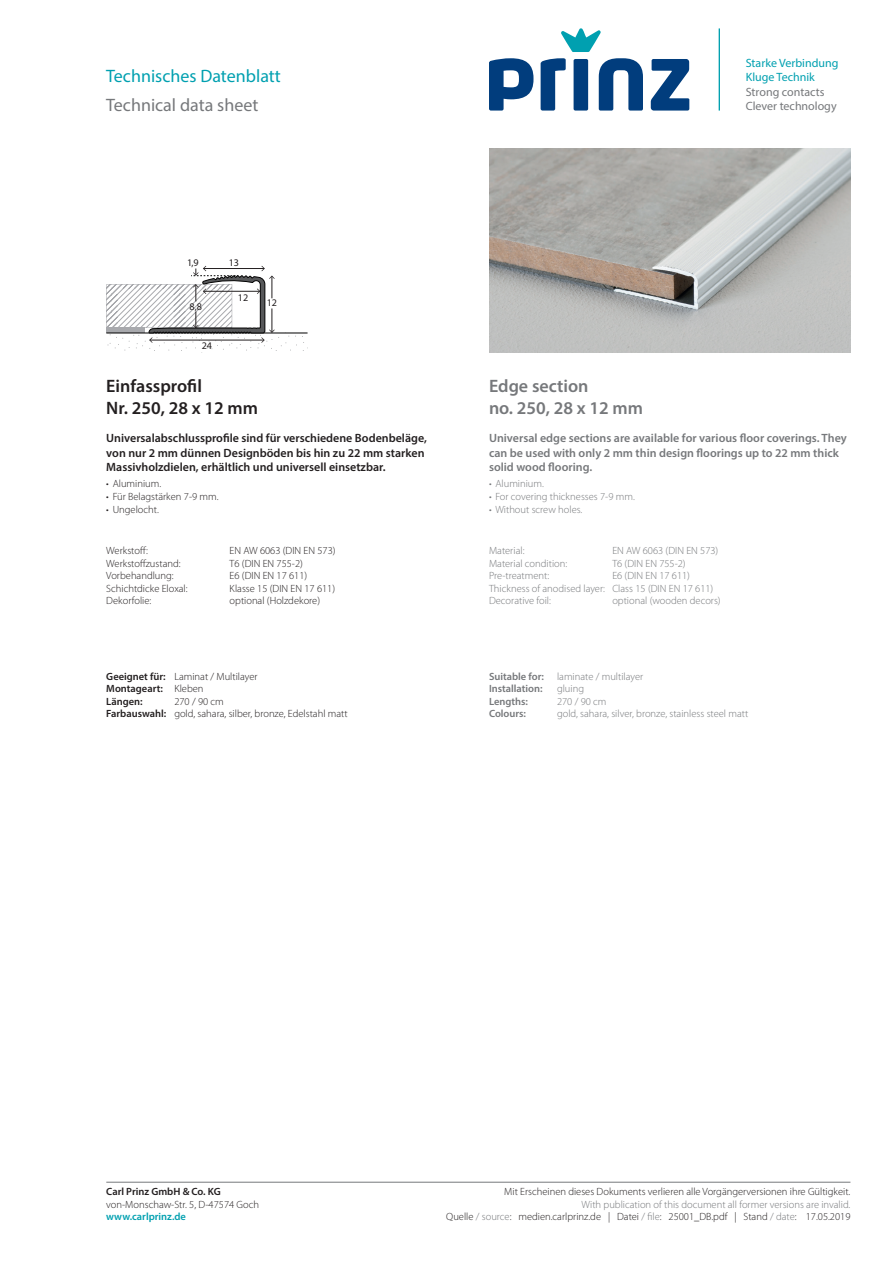
<style>
.page{position:relative;width:893px;height:1263px;background:#fff}
.page>*{position:absolute;margin:0;border:0;box-sizing:border-box;transform-origin:0 0}
.t1{font:600 18px/21.6px "Myriad Pro";color:#231f20}
.t2{font:600 18px/21.6px "Myriad Pro";color:#76787b}
.t3{font:18px "Myriad Pro";color:#00a0b0}
.t4{font:18px "Myriad Pro";color:#76787b}
.t5{font:600 12px/14.4px "Myriad Pro";color:#231f20}
.t6{font:600 12px/14.4px "Myriad Pro";color:#76787b}
.t7{font:12px/14.4px "Myriad Pro";color:#76787b}
.t8{font:12px/14.4px "Myriad Pro";color:#00a0b0}
.t9{font:300 10.5px/12.6px "Myriad Pro";color:#76787b}
.t10{font:300 10.5px/12.6px "Myriad Pro";color:#231f20}
.t11{font:600 10.5px/12.6px "Myriad Pro";color:#231f20}
.t12{font:600 10.5px/12.6px "Myriad Pro";color:#76787b}
.t13{font:600 10.5px "Myriad Pro";color:#00a0b0}
.t14{font:10.2px "Myriad Pro";color:#231f20}
.s1{font-weight:300}
.s2{font-weight:600}
.s3{color:#231f20}
</style>
<div class="page">
<svg style="left:489px;top:58px;width:44px;height:53px"></svg>
<svg style="left:541px;top:58px;width:25px;height:53px"></svg>
<div style="left:574px;top:59px;width:14px;height:52px;background:#013d7d;border-radius:2px"></div>
<svg style="left:599px;top:58px;width:44px;height:53px"></svg>
<svg style="left:651px;top:59px;width:38px;height:52px"></svg>
<svg style="left:561px;top:28px;width:40px;height:24px"></svg>
<hr style="left:106px;top:333px;width:202px;height:1px;background:#000">
<svg style="left:106px;top:266px;width:169px;height:77px"></svg>
<img style="left:489px;top:149px;width:361px;height:203px">
<hr style="left:719px;top:28px;width:1px;height:83px;background:#00a0b0">
<hr style="left:106px;top:1182px;width:744px;height:1px;background:#76787b">
<h1 class="t3" style="left:106px;top:65px;width:176px">Technisches Datenblatt</h1>
<h1 class="t4" style="left:106px;top:93px;width:154px">Technical data sheet</h1>
<p class="t14" style="left:187px;top:256px;width:13px">1,9</p>
<p class="t14" style="left:229px;top:256px;width:12px">13</p>
<p class="t14" style="left:190px;top:300px;width:14px">8,8</p>
<p class="t14" style="left:202px;top:339px;width:12px">24</p>
<p class="t14" style="left:238px;top:291px;width:12px">12</p>
<p class="t14" style="left:267px;top:297px;width:12px">12</p>
<p class="t8" style="left:746px;top:55px;width:94px">Starke Verbindung<br>Kluge Technik</p>
<p class="t7" style="left:746px;top:84px;width:92px">Strong contacts<br>Clever technology</p>
<h1 class="t1" style="left:106px;top:375px;width:153px">Einfassprofil<br>Nr. 250, 28 x 12 mm</h1>
<h1 class="t2" style="left:489px;top:375px;width:155px">Edge section<br>no. 250, 28 x 12 mm</h1>
<p class="t5" style="left:106px;top:431px;width:322px">Universalabschlussprofile sind für verschiedene Bodenbeläge, von nur 2 mm dünnen Designböden bis hin zu 22 mm starken<br>Massivholzdielen, erhältlich und universell einsetzbar.</p>
<p class="t6" style="left:489px;top:431px;width:359px">Universal edge sections are available for various floor coverings. They can be used with only 2 mm thin design floorings up to 22 mm thick solid wood flooring.</p>
<p class="t10" style="left:106px;top:478px;width:56px">• Aluminium.</p>
<p class="t10" style="left:106px;top:490px;width:114px">• Für Belagstärken 7-9 mm.</p>
<p class="t10" style="left:106px;top:503px;width:54px">• Ungelocht.</p>
<p class="t9" style="left:489px;top:478px;width:56px">• Aluminium.</p>
<p class="t9" style="left:489px;top:490px;width:147px">• For covering thicknesses 7-9 mm.</p>
<p class="t9" style="left:489px;top:503px;width:95px">• Without screw holes.</p>
<p class="t10" style="left:106px;top:544px;width:43px">Werkstoff:</p>
<p class="t10" style="left:230px;top:544px;width:108px">EN AW 6063 (DIN EN 573)</p>
<p class="t10" style="left:106px;top:557px;width:76px">Werkstoffzustand:</p>
<p class="t10" style="left:230px;top:557px;width:75px">T6 (DIN EN 755-2)</p>
<p class="t10" style="left:106px;top:569px;width:69px">Vorbehandlung:</p>
<p class="t10" style="left:230px;top:569px;width:79px">E6 (DIN EN 17 611)</p>
<p class="t10" style="left:106px;top:582px;width:83px">Schichtdicke Eloxal:</p>
<p class="t10" style="left:230px;top:582px;width:107px">Klasse 15 (DIN EN 17 611)</p>
<p class="t10" style="left:106px;top:595px;width:47px">Dekorfolie:</p>
<p class="t10" style="left:230px;top:595px;width:92px">optional (Holzdekore)</p>
<p class="t9" style="left:489px;top:544px;width:37px">Material:</p>
<p class="t9" style="left:612px;top:544px;width:108px">EN AW 6063 (DIN EN 573)</p>
<p class="t9" style="left:489px;top:557px;width:80px">Material condition:</p>
<p class="t9" style="left:612px;top:557px;width:75px">T6 (DIN EN 755-2)</p>
<p class="t9" style="left:489px;top:569px;width:62px">Pre-treatment:</p>
<p class="t9" style="left:489px;top:569px;width:226px;text-indent:123px">E6 (DIN EN 17 611)<br>Thickness of anodised layer: Class 15 (DIN EN 17 611)<br>Decorative foil:</p>
<p class="t9" style="left:612px;top:595px;width:110px">optional (wooden decors)</p>
<p class="t11" style="left:106px;top:669px;width:153px">Geeignet für: <span class="s1">Laminat / Multilayer<br></span>Montageart: <span class="s1">Kleben<br></span>Längen:</p>
<p class="t10" style="left:106px;top:695px;width:243px;text-indent:68px">270 / 90 cm<br><span class="s2">Farbauswahl:</span> gold, sahara, silber, bronze, Edelstahl matt</p>
<p class="t12" style="left:489px;top:669px;width:156px">Suitable for: <span class="s1">laminate / multilayer<br></span>Installation:</p>
<p class="t9" style="left:557px;top:683px;width:29px">gluing</p>
<p class="t12" style="left:489px;top:695px;width:41px">Lengths:</p>
<p class="t9" style="left:557px;top:695px;width:51px">270 / 90 cm</p>
<p class="t12" style="left:489px;top:707px;width:39px">Colours:</p>
<p class="t9" style="left:557px;top:708px;width:193px">gold, sahara, silver, bronze, stainless steel matt</p>
<p class="t11" style="left:106px;top:1185px;width:116px">Carl Prinz GmbH &amp; Co. KG</p>
<p class="t10" style="left:106px;top:1198px;width:154px">von-Monschaw-Str. 5, D-47574 Goch</p>
<p class="t13" style="left:106px;top:1210px;width:81px">www.carlprinz.de</p>
<p class="t10" style="left:504px;top:1185px;width:348px">Mit Erscheinen dieses Dokuments verlieren alle Vorgängerversionen ihre Gültigkeit.</p>
<p class="t9" style="left:446px;top:1198px;width:406px;text-align:right">With publication of this document all former versions are invalid.<br><span class="s3">Quelle</span> / source<span class="s3">: medien.carlprinz.de | Datei</span> / file<span class="s3">: 25001_DB.pdf | Stand</span> / date<span class="s3">: 17.05.2019</span></p>
</div>
